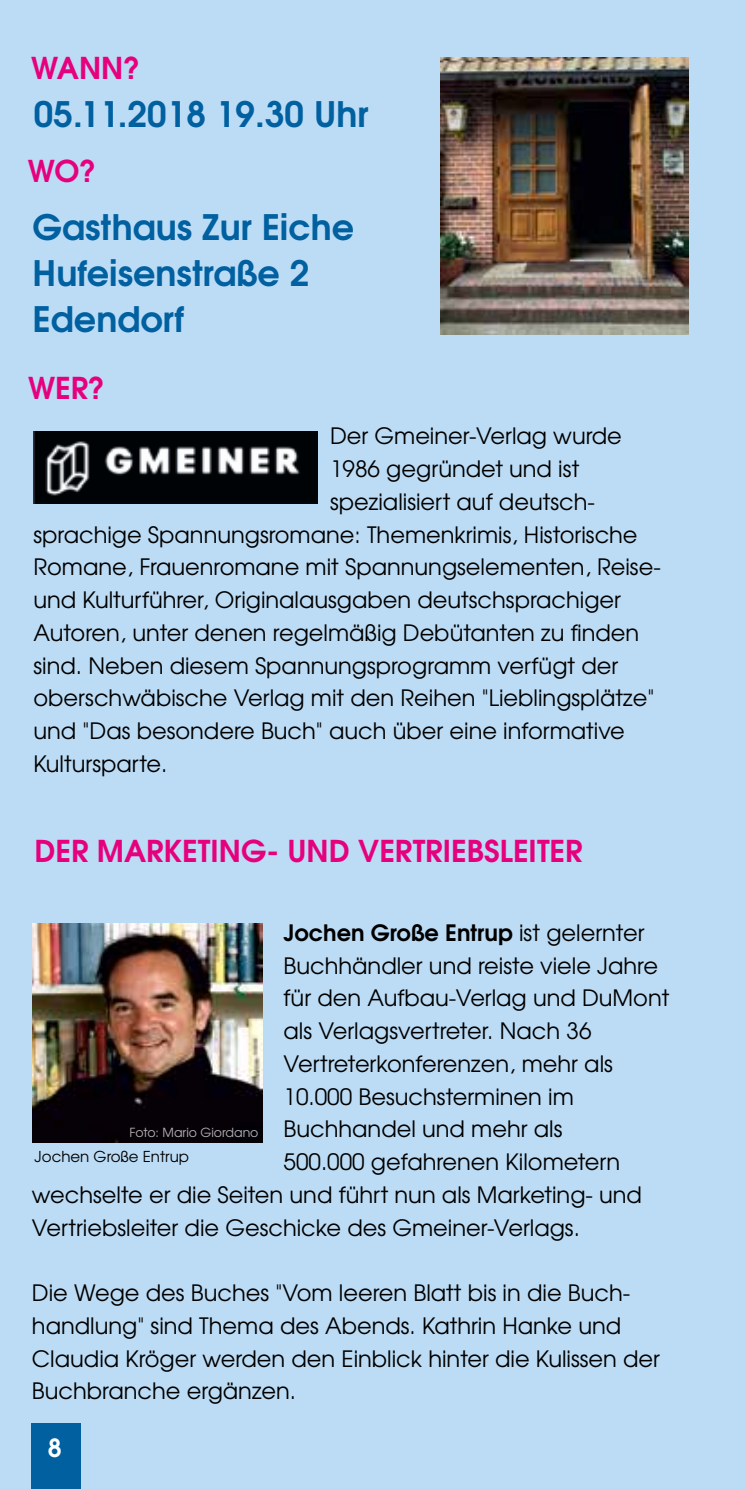
<style>
.page{position:relative;width:745px;height:1489px;background:#fff}
.page>*{position:absolute;margin:0;border:0;box-sizing:border-box;transform-origin:0 0}
.t1{font:700 35px/45.8px "Te X Gyre Adventor";color:#0060a0}
.t2{font:700 30px "Te X Gyre Adventor";color:#e6007d}
.t3{font:700 25px "Te X Gyre Adventor";color:#fff}
.t4{font:22.5px/32.8px "Te X Gyre Adventor";color:#000}
.t5{font:700 22.5px "Te X Gyre Adventor";color:#000}
.t6{font:15px "Te X Gyre Adventor";color:#000}
.t7{font:12.5px "Te X Gyre Adventor";color:#b3b2b2}
.s1{font-weight:400}
</style>
<div class="page">
<div style="left:0;top:0;width:744px;height:1488px;background:#bcdcf5"></div>
<div style="left:31px;top:1423px;width:49px;height:65px;background:#0060a0"></div>
<img style="left:34px;top:431px;width:283px;height:72px">
<img style="left:32px;top:923px;width:231px;height:219px">
<img style="left:440px;top:57px;width:248px;height:278px">
<h2 class="t2" style="left:31px;top:42px;width:110px">WANN?</h2>
<h1 class="t1" style="left:34px;top:88px;width:336px">05.11.2018 19.30 Uhr</h1>
<h2 class="t2" style="left:28px;top:145px;width:70px">WO?</h2>
<h1 class="t1" style="left:33px;top:201px;width:323px">Gasthaus Zur Eiche<br>Hufeisenstraße 2<br>Edendorf</h1>
<h2 class="t2" style="left:28px;top:362px;width:78px">WER?</h2>
<p class="t4" style="left:330px;top:418px;width:293px">Der Gmeiner-Verlag wurde</p>
<p class="t4" style="left:330px;top:451px;width:250px">1986 gegründet und ist</p>
<p class="t4" style="left:330px;top:484px;width:266px">spezialisiert auf deutsch-</p>
<p class="t4" style="left:33px;top:516px;width:605px">sprachige Spannungsromane: Themenkrimis, Historische</p>
<p class="t4" style="left:33px;top:549px;width:628px">Romane, Frauenromane mit Spannungselementen, Reise-</p>
<p class="t4" style="left:33px;top:582px;width:588px">und Kulturführer, Originalausgaben deutschsprachiger</p>
<p class="t4" style="left:33px;top:615px;width:607px">Autoren, unter denen regelmäßig Debütanten zu finden</p>
<p class="t4" style="left:33px;top:647px;width:586px">sind. Neben diesem Spannungsprogramm verfügt der</p>
<p class="t4" style="left:33px;top:680px;width:622px">oberschwäbische Verlag mit den Reihen "Lieblingsplätze"</p>
<p class="t4" style="left:33px;top:713px;width:592px">und "Das besondere Buch" auch über eine informative</p>
<p class="t4" style="left:33px;top:745px;width:135px">Kultursparte.</p>
<h2 class="t2" style="left:34px;top:824px;width:549px">DER MARKETING- UND VERTRIEBSLEITER</h2>
<p class="t5" style="left:283px;top:912px;width:362px">Jochen Große Entrup <span class="s1">ist gelernter</span></p>
<p class="t4" style="left:283px;top:947px;width:375px">Buchhändler und reiste viele Jahre</p>
<p class="t4" style="left:283px;top:980px;width:387px">für den Aufbau-Verlag und DuMont</p>
<p class="t4" style="left:283px;top:1012px;width:309px">als Verlagsvertreter. Nach 36</p>
<p class="t4" style="left:283px;top:1045px;width:330px">Vertreterkonferenzen, mehr als</p>
<p class="t4" style="left:283px;top:1078px;width:291px">10.000 Besuchsterminen im</p>
<p class="t4" style="left:283px;top:1111px;width:280px">Buchhandel und mehr als</p>
<p class="t4" style="left:283px;top:1143px;width:338px">500.000 gefahrenen Kilometern</p>
<p class="t4" style="left:32px;top:1176px;width:611px">wechselte er die Seiten und führt nun als Marketing- und</p>
<p class="t4" style="left:32px;top:1209px;width:549px">Vertriebsleiter die Geschicke des Gmeiner-Verlags.</p>
<p class="t7" style="left:129px;top:1122px;width:130px">Foto: Mario Giordano</p>
<p class="t6" style="left:35px;top:1144px;width:156px">Jochen Große Entrup</p>
<p class="t4" style="left:32px;top:1274px;width:629px">Die Wege des Buches "Vom leeren Blatt bis in die Buch&shy;handlung" sind Thema des Abends. Kathrin Hanke und Claudia Kröger werden den Einblick hinter die Kulissen der Buchbranche ergänzen.</p>
<p class="t3" style="left:48px;top:1426px;width:15px">8</p>
</div>
